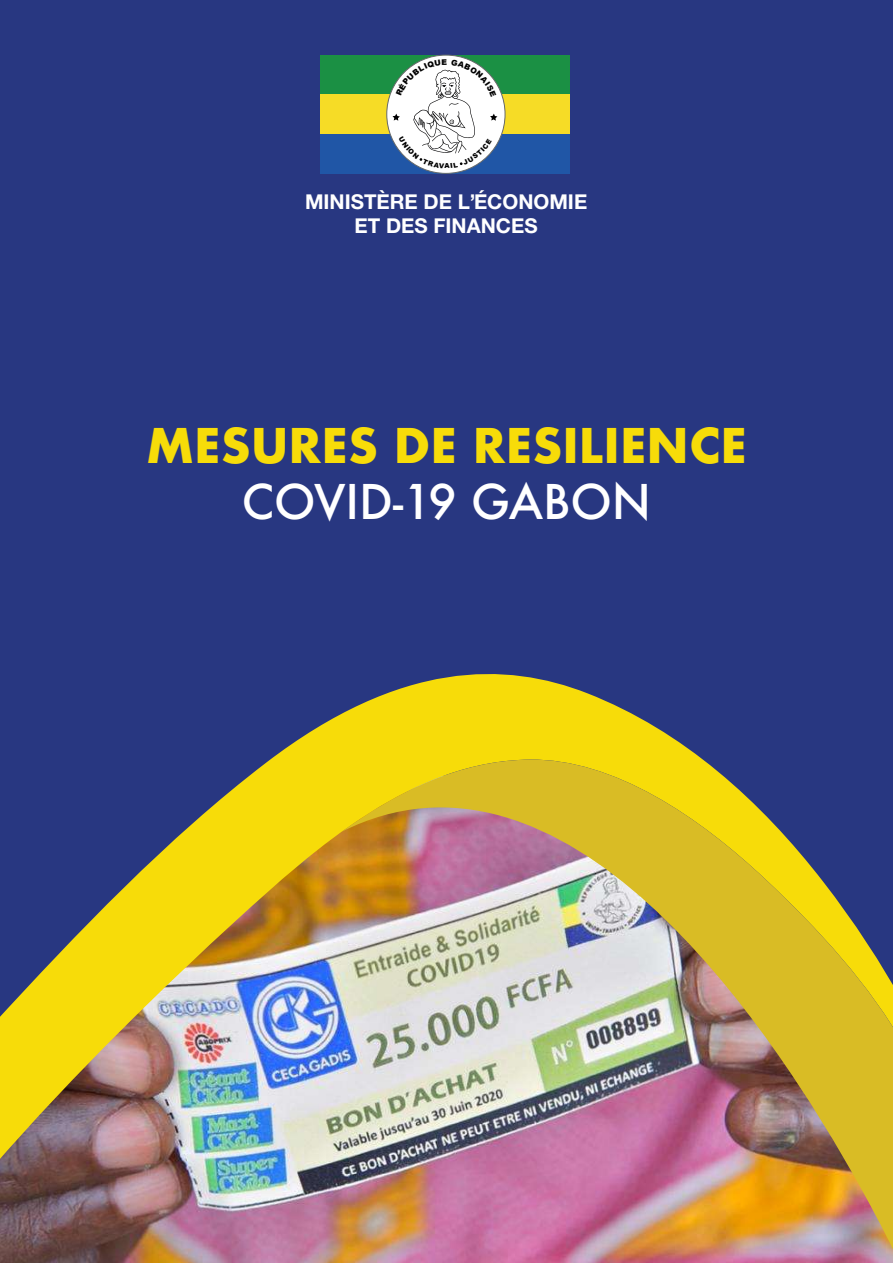
<style>
.page{position:relative;width:893px;height:1263px;background:#283781}
.page>*{position:absolute;margin:0;border:0;box-sizing:border-box;transform-origin:0 0}
.t1{font:700 46.5px "Futura";color:#f7dc09}
.t2{font:500 46.5px "Futura";letter-spacing:-.005em;color:#fff}
.t3{font:700 20.4px/24.6px "Helvetica Neue LT Std";color:#fff;text-align:center}
</style>
<div class="page">
<img style="left:0;top:1168px;width:341px;height:95px">
<img style="left:0;top:674px;width:645px;height:494px">
<img style="left:341px;top:721px;width:552px;height:542px">
<div style="left:320px;top:55px;width:250px;height:39px;background:#1b9044"></div>
<div style="left:320px;top:95px;width:250px;height:39px;background:#f6dc26"></div>
<div style="left:320px;top:134px;width:250px;height:40px;background:#2056a6"></div>
<svg style="left:387px;top:55px;width:118px;height:118px"></svg>
<svg style="left:392px;top:59px;width:105px;height:110px;background:#d8e1e1"></svg>
<p class="t3" style="left:305px;top:189px;width:284px">MINISTÈRE DE L’ÉCONOMIE<br>ET DES FINANCES</p>
<h1 class="t1" style="left:146px;top:412px;width:602px">MESURES DE RESILIENCE</h1>
<h1 class="t2" style="left:242px;top:469px;width:411px">COVID-19 GABON</h1>
</div>
